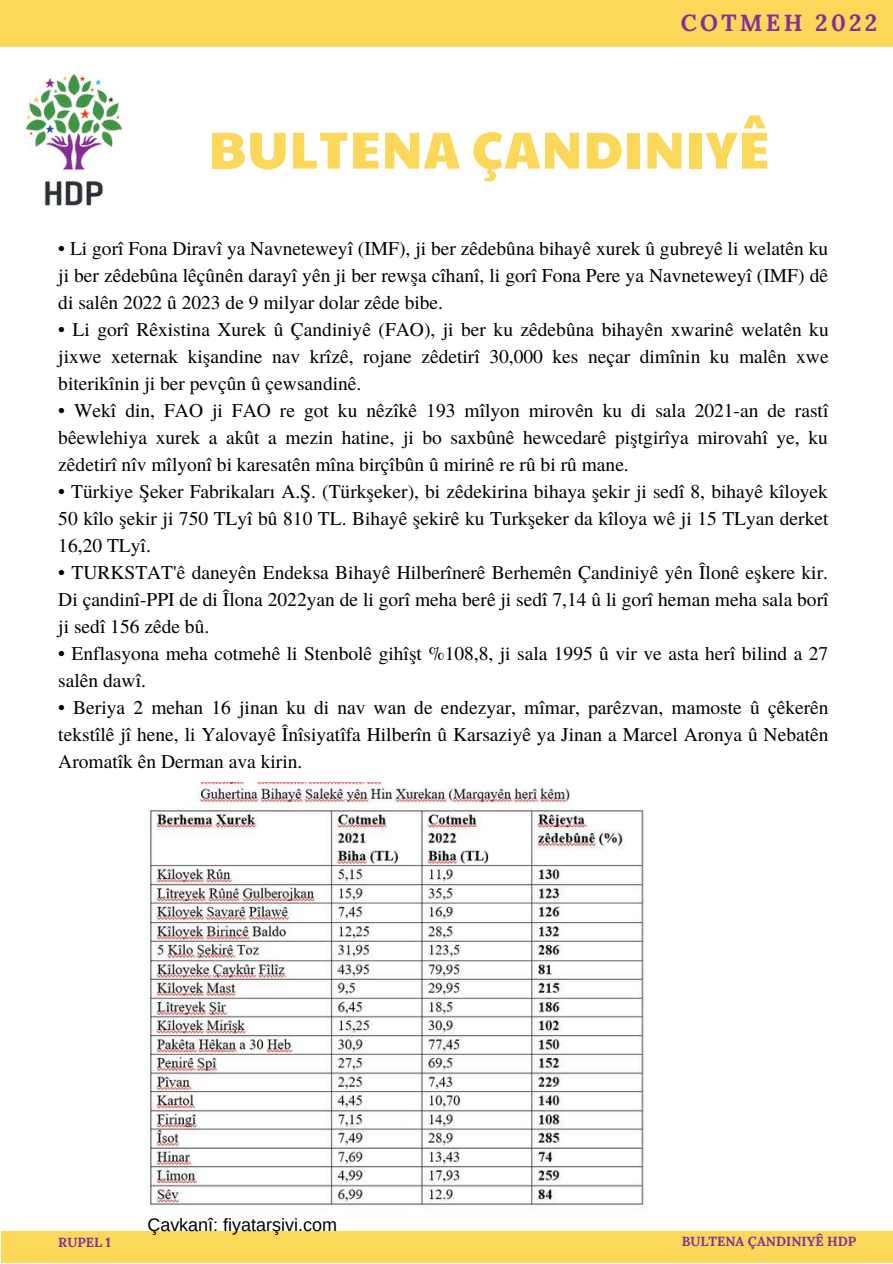
<style>
.page{position:relative;width:893px;height:1264px;background:#fff}
.page>*{position:absolute;margin:0;border:0;box-sizing:border-box;transform-origin:0 0}
.t1{font:52.05px "Paytone One";letter-spacing:.02em;color:#fbd75a}
.t2{font:700 23.4px "Lora";letter-spacing:.14em;color:#862f98}
.t3{font:19.5px/27px "Te X Gyre Termes";color:#000;text-align:justify}
.t4{font:18px "Arimo";color:#000}
.t5{font:700 13.2px "Lora";color:#862f98}
</style>
<div class="page">
<div style="left:1px;top:1230px;width:891px;height:32px;background:#fbd75a"></div>
<div style="left:0;top:0;width:892px;height:46px;background:#fbd75a"></div>
<img style="left:25px;top:73px;width:98px;height:133px">
<img style="left:149px;top:783px;width:496px;height:425px">
<p class="t2" style="left:680px;top:8px;width:198px">COTMEH 2022</p>
<h1 class="t1" style="left:208px;top:111px;width:562px">BULTENA ÇANDINIYÊ</h1>
<p class="t3" style="left:58px;top:234px;width:771px">• Li gorî Fona Diravî ya Navneteweyî (IMF), ji ber zêdebûna bihayê xurek û gubreyê li welatên ku ji ber zêdebûna lêçûnên darayî yên ji ber rewşa cîhanî, li gorî Fona Pere ya Navneteweyî (IMF) dê di salên 2022 û 2023 de 9 milyar dolar zêde bibe.</p>
<p class="t3" style="left:58px;top:315px;width:771px">• Li gorî Rêxistina Xurek û Çandiniyê (FAO), ji ber ku zêdebûna bihayên xwarinê welatên ku jixwe xeternak kişandine nav krîzê, rojane zêdetirî 30,000 kes neçar dimînin ku malên xwe biterikînin ji ber pevçûn û çewsandinê.</p>
<p class="t3" style="left:58px;top:396px;width:771px">• Wekî din, FAO ji FAO re got ku nêzîkê 193 mîlyon mirovên ku di sala 2021-an de rastî bêewlehiya xurek a akût a mezin hatine, ji bo saxbûnê hewcedarê piştgirîya mirovahî ye, ku zêdetirî nîv mîlyonî bi karesatên mîna birçîbûn û mirinê re rû bi rû mane.</p>
<p class="t3" style="left:58px;top:476px;width:771px">• Türkiye Şeker Fabrikaları A.Ş. (Türkşeker), bi zêdekirina bihaya şekir ji sedî 8, bihayê kîloyek 50 kîlo şekir ji 750 TLyî bû 810 TL. Bihayê şekirê ku Turkşeker da kîloya wê ji 15 TLyan derket 16,20 TLyî.</p>
<p class="t3" style="left:58px;top:557px;width:771px">• TURKSTAT'ê daneyên Endeksa Bihayê Hilberînerê Berhemên Çandiniyê yên Îlonê eşkere kir.<br>Di çandinî-PPI de di Îlona 2022yan de li gorî meha berê ji sedî 7,14 û li gorî heman meha sala borî ji sedî 156 zêde bû.</p>
<p class="t3" style="left:58px;top:638px;width:771px">• Enflasyona meha cotmehê li Stenbolê gihîşt %108,8, ji sala 1995 û vir ve asta herî bilind a 27 salên dawî.</p>
<p class="t3" style="left:58px;top:692px;width:771px">• Beriya 2 mehan 16 jinan ku di nav wan de endezyar, mîmar, parêzvan, mamoste û çêkerên tekstîlê jî hene, li Yalovayê Înîsiyatîfa Hilberîn û Karsaziyê ya Jinan a Marcel Aronya û Nebatên Aromatîk ên Derman ava kirin.</p>
<p class="t4" style="left:147px;top:1214px;width:191px">Çavkanî: fiyatarşivi.com</p>
<p class="t5" style="left:58px;top:1233px;width:54px">RUPEL 1</p>
<p class="t5" style="left:681px;top:1233px;width:176px">BULTENA ÇANDINIYÊ HDP</p>
</div>
